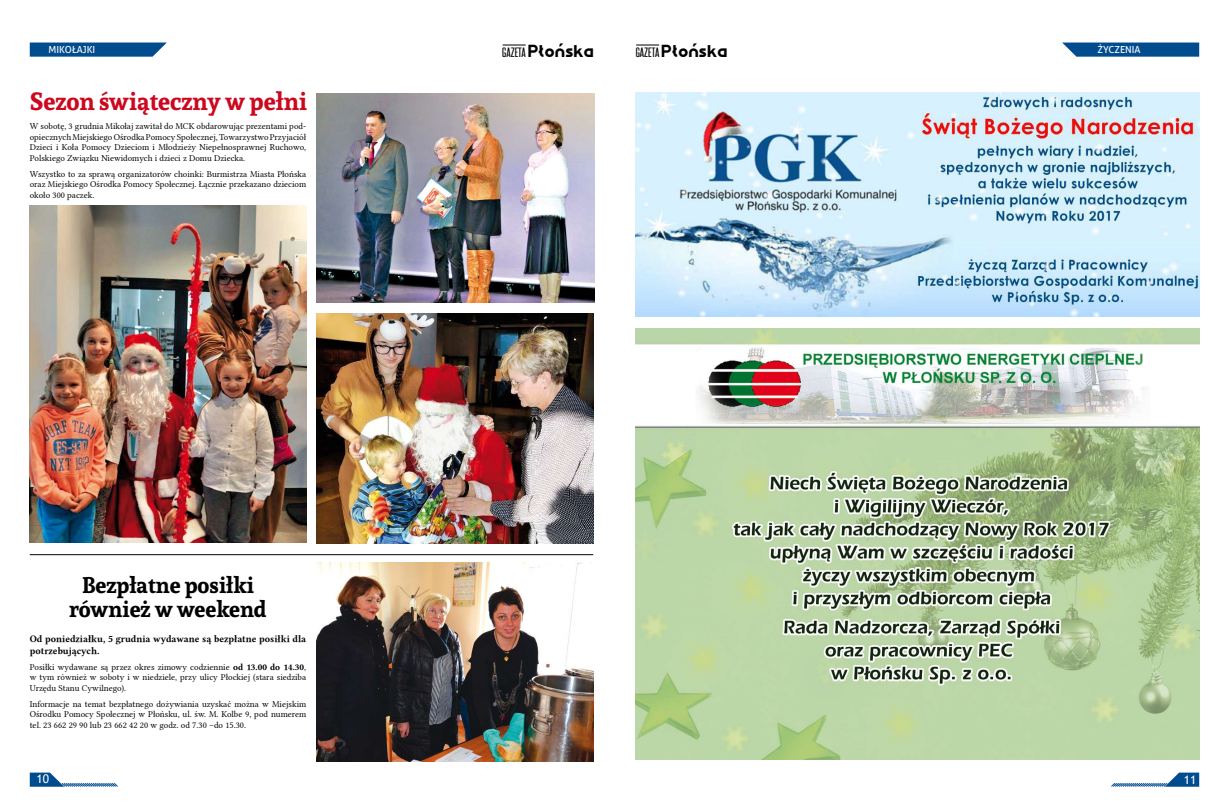
<style>
.page{position:relative;width:1229px;height:808px;background:#fff}
.page>*{position:absolute;margin:0;border:0;box-sizing:border-box;transform-origin:0 0}
.t1{font:700 24.75px "Andada";color:#cd071e}
.t2{font:700 22.5px/24px "Andada";color:#000;text-align:center}
.t3{font:21.15px "Wattauchimma";color:#000}
.t4{font:12px "Trebuchet MS";color:#fff}
.t5{font:9.75px/12px "Linux Libertine GB";color:#000}
.t6{font:9.75px "Aller";color:#fff}
.t7{font:9px/10.8px "Linux Libertine G";color:#000;text-align:justify}
.s1{font-family:"Steelfish Rg";font-size:11.62px}
.s2{font-family:"Linux Libertine GB"}
</style>
<div class="page">
<svg style="left:30px;top:772px;width:88px;height:15px"></svg>
<svg style="left:30px;top:43px;width:137px;height:14px;background:#135996"></svg>
<svg style="left:503px;top:45px;width:23px;height:1px"></svg>
<svg style="left:1111px;top:772px;width:88px;height:15px"></svg>
<svg style="left:1062px;top:43px;width:137px;height:14px;background:#135996"></svg>
<svg style="left:636px;top:45px;width:23px;height:1px"></svg>
<img style="left:317px;top:562px;width:276px;height:199px">
<img style="left:317px;top:94px;width:277px;height:208px">
<img style="left:317px;top:313px;width:276px;height:230px">
<img style="left:30px;top:206px;width:276px;height:337px">
<hr style="left:30px;top:554px;width:563px;height:1px;background:#000">
<img style="left:636px;top:328px;width:563px;height:432px">
<img style="left:636px;top:92px;width:563px;height:225px">
<h3 class="t3" style="left:502px;top:38px;width:93px"><span class="s1">GAZETA</span> Płońska</h3>
<h3 class="t3" style="left:636px;top:38px;width:93px"><span class="s1">GAZETA</span> Płońska</h3>
<p class="t6" style="left:49px;top:43px;width:48px">MIKOŁAJKI</p>
<p class="t6" style="left:1097px;top:43px;width:45px">ŻYCZEN IA</p>
<h1 class="t1" style="left:30px;top:84px;width:279px">Sezon świąteczny w pełni</h1>
<p class="t7" style="left:30px;top:120px;width:278px">W sobotę, 3 grudnia Mikołaj zawitał do MCK obdarowując prezentami pod&shy;opiecznych Miejskiego Ośrodka Pomocy Społecznej,Towarzystwo Przyjaciół Dzieci i Koła Pomocy Dzieciom i Młodzieży Niepełnosprawnej Ruchowo, Polskiego Związku Niewidomych i dzieci z Domu Dziecka.</p>
<p class="t7" style="left:30px;top:168px;width:278px">Wszystko to za sprawą organizatorów choinki: Burmistrza Miasta Płońska oraz Miejskiego Ośrodka Pomocy Społecznej. Łącznie przekazano dzieciom około 300 paczek.</p>
<h2 class="t2" style="left:69px;top:573px;width:199px">Bezpłatne posiłki również w weekend</h2>
<p class="t5" style="left:30px;top:633px;width:278px">Od poniedziałku, 5 grudnia wydawane są bezpłatne posiłki dla potrzebujących.</p>
<p class="t7" style="left:30px;top:661px;width:278px">Posiłki wydawane są przez okres zimowy codziennie <span class="s2">od 13.00 do 14.30</span>, w tym również w soboty i w niedziele, przy ulicy Płockiej (stara siedziba Urzędu Stanu Cywilnego).</p>
<p class="t7" style="left:30px;top:698px;width:278px">Informacje na temat bezpłatnego dożywiania uzyskać można w Miejskim Ośrodku Pomocy Społecznej w Płońsku, ul. św. M. Kolbe 9, pod numerem tel. 23 662 29 90 lub 23 662 42 20 w godz. od 7.30 –do 15.30.</p>
<h3 class="t4" style="left:36px;top:771px;width:14px">10</h3>
<h3 class="t4" style="left:1184px;top:772px;width:14px">11</h3>
</div>
